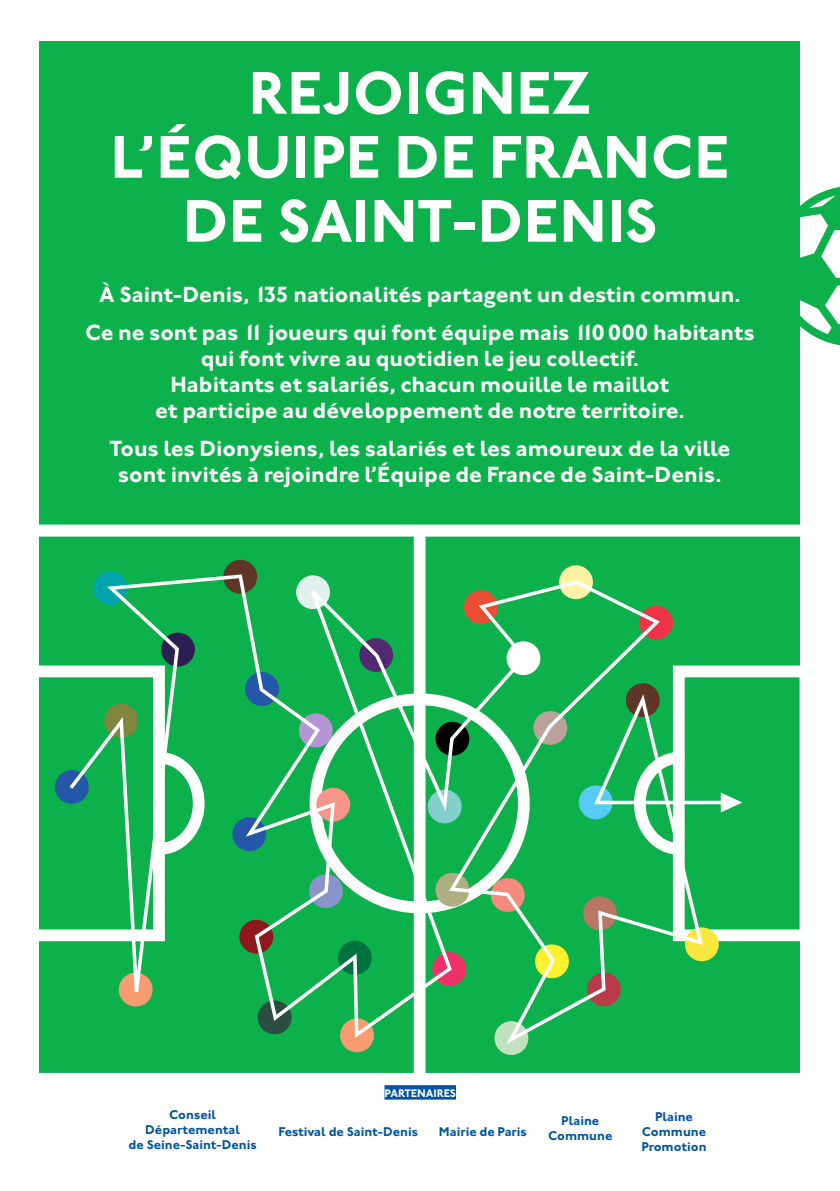
<style>
.page{position:relative;width:840px;height:1191px;background:#fff}
.page>*{position:absolute;margin:0;border:0;box-sizing:border-box;transform-origin:0 0}
.t1{font:700 62px/64px "Johnston ITC Std";color:#fff;text-align:center}
.t2{font:700 22.6px/26px "Johnston ITC Std";color:#fff;text-align:center}
.t3{font:700 13px/15px "Johnston ITC Std";color:#0054a6;text-align:center}
.t4{font:700 11.4px "Johnston ITC Std";color:#fff}
</style>
<div class="page">
<div style="left:39px;top:529px;width:760px;height:551px;background:#0db14b"></div>
<div style="left:39px;top:42px;width:760px;height:491px;background:#0db14b"></div>
<div style="left:413px;top:529px;width:12px;height:548px;background:#fff"></div>
<div style="left:672px;top:665px;width:138px;height:276px;border:12px solid #fff"></div>
<div style="left:26px;top:665px;width:139px;height:276px;border:12px solid #fff"></div>
<div style="left:55px;top:770px;width:34px;height:34px;background:#2457a7;border-radius:50%"></div>
<div style="left:340px;top:1018px;width:34px;height:34px;background:#f79b70;border-radius:50%"></div>
<svg style="left:558px;top:565px;width:34px;height:34px"></svg>
<div style="left:223px;top:560px;width:34px;height:33px;background:#5e3526;border-radius:50%"></div>
<div style="left:494px;top:1021px;width:34px;height:34px;background:#c2e1bf;border-radius:50%"></div>
<svg style="left:66px;top:572px;width:665px;height:476px"></svg>
<svg style="left:720px;top:792px;width:22px;height:20px"></svg>
<div style="left:35px;top:524px;width:770px;height:12px;background:#fff"></div>
<div style="left:35px;top:1073px;width:770px;height:12px;background:#fff"></div>
<svg style="left:799px;top:186px;width:40px;height:160px"></svg>
<div style="left:384px;top:1085px;width:72px;height:14px;background:#0054a6"></div>
<h1 class="t1" style="left:110px;top:61px;width:620px">Rejoignez l’équipe de France de Saint-Denis</h1>
<p class="t2" style="left:85px;top:275px;width:670px;line-height:37.8px">À Saint-Denis, 135 nationalités partagent un destin commun.<br>Ce ne sont pas 11 joueurs qui font équipe mais 110000 habitants</p>
<p class="t2" style="left:155px;top:345px;width:531px">qui font vivre au quotidien le jeu collectif.<br>Habitants et salariés, chacun mouille le maillot<br>et participe au développement de notre territoire.</p>
<p class="t2" style="left:109px;top:435px;width:622px">Tous les Dionysiens, les salariés et les amoureux de la ville sont invités à rejoindre l’Équipe de France de Saint-Denis.</p>
<p class="t3" style="left:128px;top:1106px;width:130px">Conseil<br>Départemental<br>de Seine-Saint-Denis</p>
<p class="t4" style="left:384px;top:1085px;width:28px">PA RTENAI</p>
<p class="t4" style="left:436px;top:1085px;width:21px">RES</p>
<p class="t3" style="left:278px;top:1124px;width:141px">Festival de Saint-Denis</p>
<p class="t3" style="left:439px;top:1124px;width:89px">Mairie de Paris</p>
<p class="t3" style="left:548px;top:1113px;width:66px">Plaine<br>Commune</p>
<p class="t3" style="left:641px;top:1109px;width:67px">Plaine<br>Commune<br>Promotion</p>
</div>
